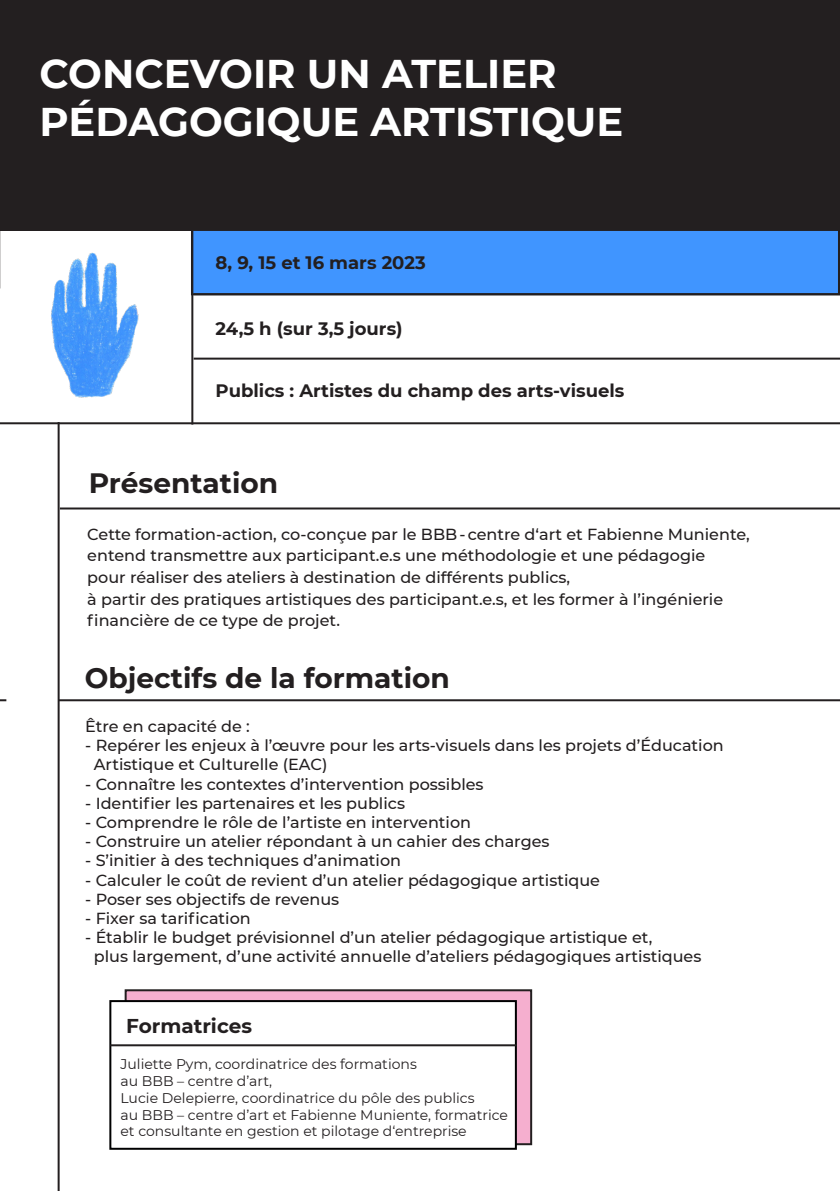
<style>
.page{position:relative;width:840px;height:1191px;background:#fff}
.page>*{position:absolute;margin:0;border:0;box-sizing:border-box;transform-origin:0 0}
.texte{font:700 40px "Montserrat";color:#fff}
.texte-2{font:700 28px "Montserrat";color:#231f20}
.texte-3{font:700 20px "Montserrat";color:#231f20}
.texte-4{font:700 18px "Montserrat";color:#231f20}
.texte-5{font:500 16px/21.6px "Montserrat";color:#231f20}
.texte-6{font:14px/16.8px "Montserrat";color:#231f20}
</style>
<div class="page">
<svg style="left:0;top:699px;width:6px;height:2px"></svg>
<div style="left:0;top:0;width:839px;height:231px;background:#231f20"></div>
<div style="left:192px;top:230px;width:646px;height:64px;background:#4095ff"></div>
<hr style="left:193px;top:357px;width:646px;height:2px;background:#231f20">
<hr style="left:60px;top:507px;width:779px;height:2px;background:#231f20">
<hr style="left:59px;top:699px;width:780px;height:2px;background:#231f20">
<div style="left:126px;top:990px;width:405px;height:154px;background:#f5afcf"></div>
<div style="left:125px;top:989px;width:407px;height:156px;border:2px solid #231f20"></div>
<div style="left:109px;top:1000px;width:407px;height:149px;background:#fff;border:2px solid #000001"></div>
<hr style="left:110px;top:1044px;width:406px;height:2px;background:#231f20">
<hr style="left:0;top:229px;width:839px;height:2px;background:#231f20">
<hr style="left:0;top:422px;width:839px;height:2px;background:#231f20">
<hr style="left:193px;top:293px;width:646px;height:2px;background:#231f20">
<img style="left:0;top:231px;width:139px;height:167px">
<hr style="left:191px;top:230px;width:2px;height:194px;background:#231f20">
<hr style="left:58px;top:422px;width:2px;height:769px;background:#231f20">
<p class="texte" style="left:40px;top:45px;width:518px">CONCEVOIR UN ATELIER</p>
<p class="texte" style="left:40px;top:93px;width:585px">PÉDAGOGIQUE ARTISTIQUE</p>
<p class="texte-4" style="left:215px;top:249px;width:212px">8, 9, 15 et 16 mars 2023</p>
<p class="texte-4" style="left:215px;top:315px;width:189px">24,5 h (sur 3,5 jours)</p>
<p class="texte-4" style="left:215px;top:378px;width:410px">Publics : Artistes du champ des arts-visuels</p>
<p class="texte-2" style="left:89px;top:463px;width:191px">Présentation</p>
<p class="texte-5" style="left:87px;top:523px;width:663px">Cette formation-action, co-conçue par le BBB - centre d‘art et Fabienne Muniente, entend transmettre aux participant.e.s une méthodologie et une pédagogie<br>pour réaliser des ateliers à destination de différents publics,<br>à partir des pratiques artistiques des participant.e.s, et les former à l’ingénierie financière de ce type de projet.</p>
<p class="texte-2" style="left:85px;top:658px;width:366px">Objectifs de la formation</p>
<p class="texte-5" style="left:85px;top:715px;width:166px">Être en capacité de :</p>
<p class="texte-5" style="left:85px;top:734px;width:639px">- Repérer les enjeux à l’œuvre pour les arts-visuels dans les projets d’Éducation</p>
<p class="texte-5" style="left:94px;top:753px;width:235px">Artistique et Culturelle (EAC)</p>
<p class="texte-5" style="left:85px;top:772px;width:399px">- Connaître les contextes d’intervention possibles</p>
<p class="texte-5" style="left:85px;top:791px;width:321px">- Identifier les partenaires et les publics</p>
<p class="texte-5" style="left:85px;top:811px;width:387px">- Comprendre le rôle de l’artiste en intervention</p>
<p class="texte-5" style="left:85px;top:830px;width:465px">- Construire un atelier répondant à un cahier des charges</p>
<p class="texte-5" style="left:85px;top:849px;width:317px">- S’initier à des techniques d’animation</p>
<p class="texte-5" style="left:85px;top:868px;width:516px">- Calculer le coût de revient d’un atelier pédagogique artistique</p>
<p class="texte-5" style="left:85px;top:887px;width:255px">- Poser ses objectifs de revenus</p>
<p class="texte-5" style="left:85px;top:907px;width:167px">- Fixer sa tarification</p>
<p class="texte-5" style="left:94px;top:927px;width:608px;line-height:19.2px;text-indent:-9px">- Établir le budget prévisionnel d’un atelier pédagogique artistique et,<br>plus largement, d’une activité annuelle d’ateliers pédagogiques artistiques</p>
<p class="texte-3" style="left:126px;top:1011px;width:127px">Formatrices</p>
<p class="texte-6" style="left:120px;top:1055px;width:298px">Juliette Pym, coordinatrice des formations</p>
<p class="texte-6" style="left:120px;top:1072px;width:389px">au BBB – centre d’art,<br>Lucie Delepierre, coordinatrice du pôle des publics<br>au BBB – centre d’art et Fabienne Muniente, formatrice et consultante en gestion et pilotage d‘entreprise</p>
</div>
